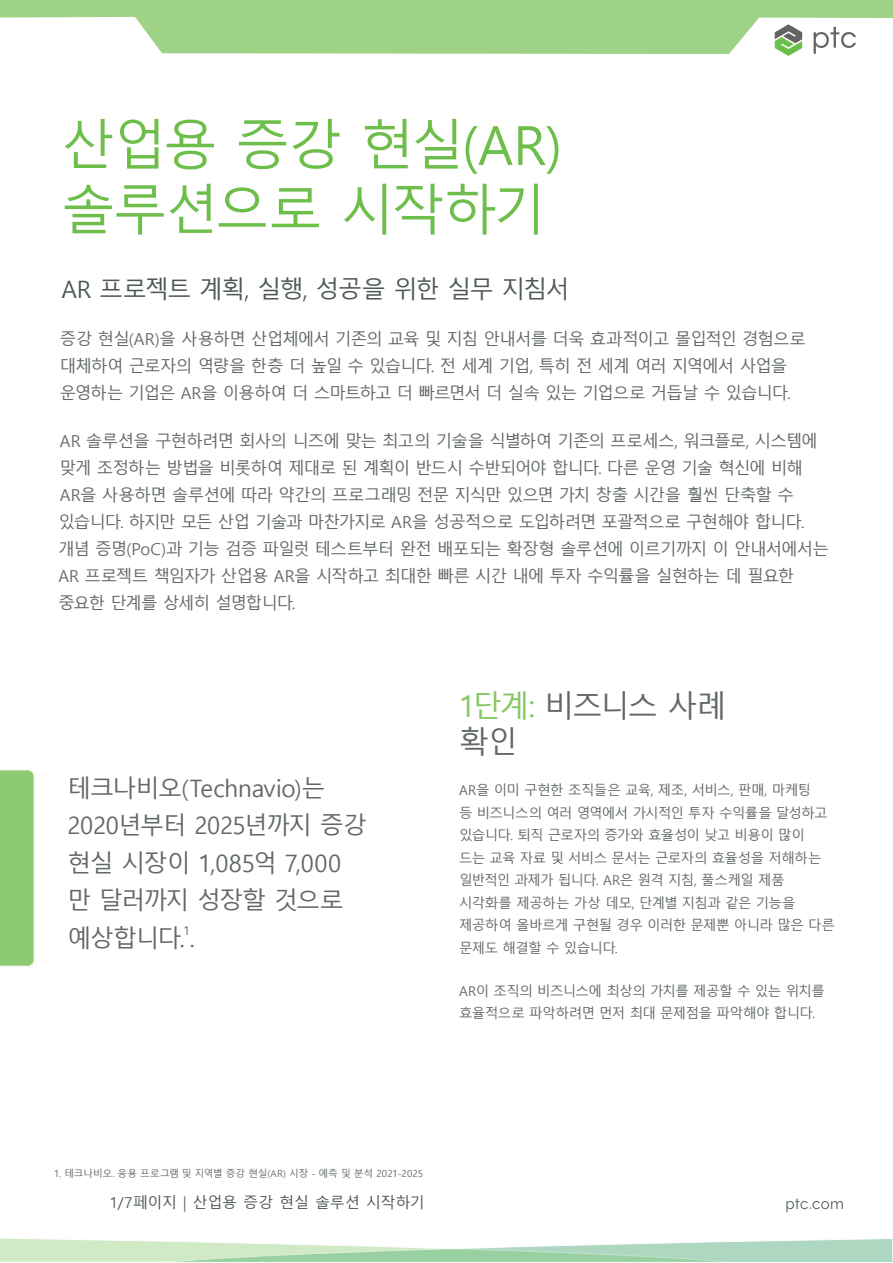
<style>
.page{position:relative;width:893px;height:1263px;background:#fff}
.page>*{position:absolute;margin:0;border:0;box-sizing:border-box;transform-origin:0 0}
.t1{font:54px/64.8px "Malgun Gothic";letter-spacing:-.045em;color:#6ebe4b}
.t2{font:30px/36px "Malgun Gothic";letter-spacing:-.07em;color:#62686a}
.t3{font:24px/37.5px "Malgun Gothic";letter-spacing:-.045em;color:#62686a}
.t4{font:24px "Malgun Gothic";letter-spacing:-.065em;color:#4e585a}
.t5{font:16.5px/27px "Malgun Gothic";letter-spacing:-.055em;color:#62686a}
.t6{font:15px "Malgun Gothic";letter-spacing:-.02em;color:#4e585a}
.t7{font:15px "Raleway";letter-spacing:.025em;color:#4e585a}
.t8{font:13.5px/22.5px "Malgun Gothic";letter-spacing:-.045em;color:#62686a}
.t9{font:12.3px "Malgun Gothic";color:#62686a}
.t10{font:9.75px "Malgun Gothic";letter-spacing:-.005em;color:#62686a}
.s1{color:#85c664}
</style>
<div class="page">
<svg style="left:0;top:0;width:893px;height:54px;fill:#9ed387"></svg>
<svg style="left:775px;top:24px;width:27px;height:32px"></svg>
<svg style="left:814px;top:27px;width:42px;height:27px"></svg>
<div style="left:21px;top:739px;width:387px;height:257px;border:2px solid #6ebe4b;border-radius:7px"></div>
<svg style="left:0;top:769px;width:35px;height:198px;background:#91cd78"></svg>
<svg style="left:0;top:1238px;width:893px;height:25px"></svg>
<h1 class="t1" style="left:61px;top:114px;width:502px">산업용 증강 현실(AR) 솔루션으로 시작하기</h1>
<h3 class="t4" style="left:61px;top:276px;width:510px">AR 프로젝트 계획, 실행, 성공을 위한 실무 지침서</h3>
<p class="t5" style="left:60px;top:326px;width:748px">증강 현실(AR)을 사용하면 산업체에서 기존의 교육 및 지침 안내서를 더욱 효과적이고 몰입적인 경험으로 대체하여 근로자의 역량을 한층 더 높일 수 있습니다. 전 세계 기업, 특히 전 세계 여러 지역에서 사업을 운영하는 기업은 AR을 이용하여 더 스마트하고 더 빠르면서 더 실속 있는 기업으로 거듭날 수 있습니다.</p>
<p class="t5" style="left:58px;top:427px;width:772px">AR 솔루션을 구현하려면 회사의 니즈에 맞는 최고의 기술을 식별하여 기존의 프로세스, 워크플로, 시스템에 맞게 조정하는 방법을 비롯하여 제대로 된 계획이 반드시 수반되어야 합니다. 다른 운영 기술 혁신에 비해 AR을 사용하면 솔루션에 따라 약간의 프로그래밍 전문 지식만 있으면 가치 창출 시간을 훨씬 단축할 수 있습니다. 하지만 모든 산업 기술과 마찬가지로 AR을 성공적으로 도입하려면 포괄적으로 구현해야 합니다. 개념 증명(PoC)과 기능 검증 파일럿 테스트부터 완전 배포되는 확장형 솔루션에 이르기까지 이 안내서에서는 AR 프로젝트 책임자가 산업용 AR을 시작하고 최대한 빠른 시간 내에 투자 수익률을 실현하는 데 필요한 중요한 단계를 상세히 설명합니다.</p>
<h3 class="t3" style="left:68px;top:769px;width:301px">테크나비오(Technavio)는<br>2020년부터 2025년까지 증강 현실 시장이 1,085억 7,000 만 달러까지 성장할 것으로 예상합니다. .</h3>
<p class="t9" style="left:183px;top:924px;width:8px">1</p>
<h2 class="t2" style="left:459px;top:688px;width:269px"><span class="s1">1단계:</span> 비즈니스 사례 확인</h2>
<p class="t8" style="left:459px;top:779px;width:377px">AR을 이미 구현한 조직들은 교육, 제조, 서비스, 판매, 마케팅<br>등 비즈니스의 여러 영역에서 가시적인 투자 수익률을 달성하고 있습니다. 퇴직 근로자의 증가와 효율성이 낮고 비용이 많이<br>드는 교육 자료 및 서비스 문서는 근로자의 효율성을 저해하는 일반적인 과제가 됩니다. AR은 원격 지침, 풀스케일 제품 시각화를 제공하는 가상 데모, 단계별 지침과 같은 기능을 제공하여 올바르게 구현될 경우 이러한 문제뿐 아니라 많은 다른 문제도 해결할 수 있습니다.</p>
<p class="t8" style="left:459px;top:980px;width:367px">AR이 조직의 비즈니스에 최상의 가치를 제공할 수 있는 위치를 효율적으로 파악하려면 먼저 최대 문제점을 파악해야 합니다.</p>
<p class="t10" style="left:54px;top:1168px;width:371px">1. 테크나비오. 응용 프로그램 및 지역별 증강 현실(AR) 시장 - 예측 및 분석 2021-2025</p>
<p class="t6" style="left:110px;top:1194px;width:316px">1/7페이지 | 산업용 증강 현실 솔루션 시작하기</p>
<p class="t7" style="left:786px;top:1195px;width:60px">ptc.com</p>
</div>
